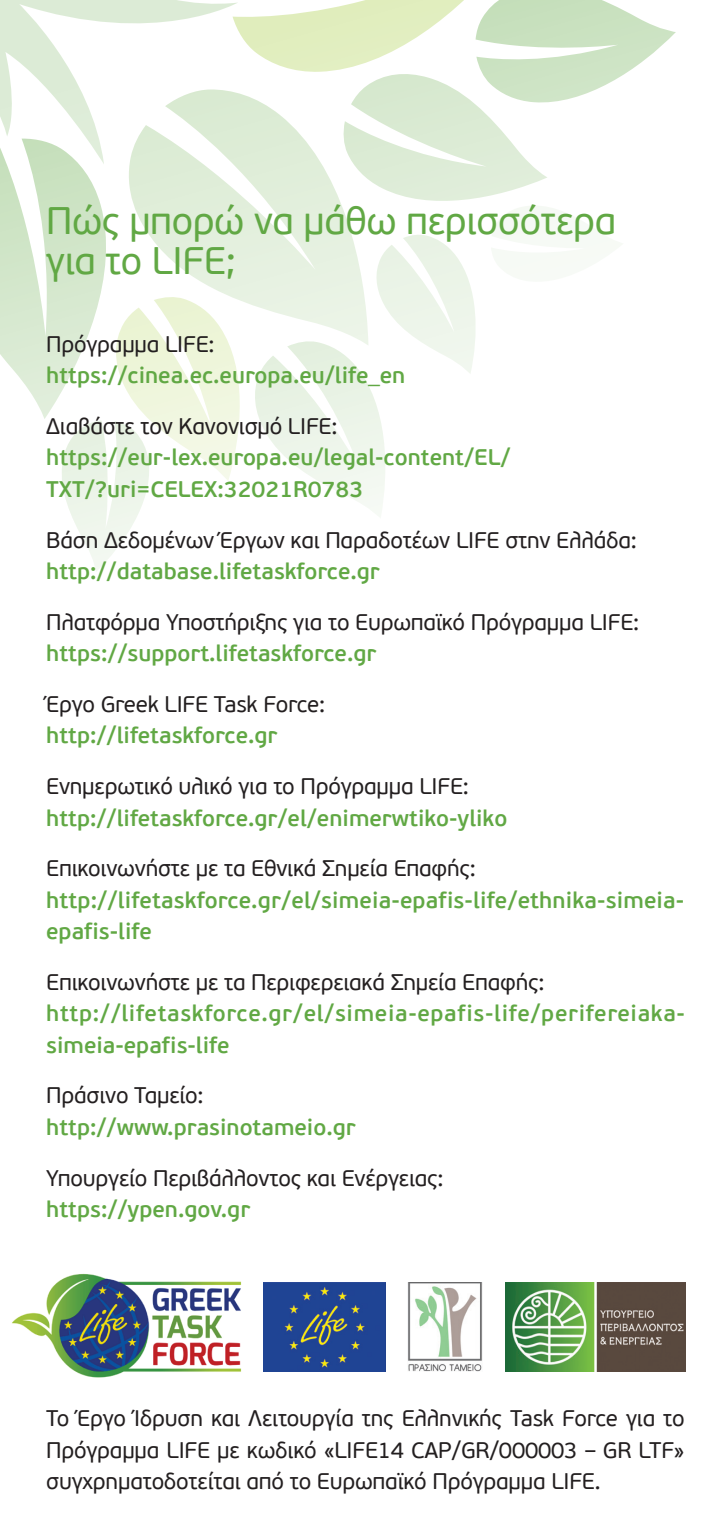
<style>
.page{position:relative;width:728px;height:1531px;background:#fff}
.page>*{position:absolute;margin:0;border:0;box-sizing:border-box;transform-origin:0 0}
.t1{font:38.25px/40.5px "PF Beau Sans Pro";letter-spacing:-.01em;color:#61a844}
.t2{font:22.5px/31.5px "PF Beau Sans Pro";letter-spacing:-.01em;color:#231f20;text-align:justify}
.t3{font:600 22.5px/31.5px "PF Beau Sans Pro";color:#61a844}
.t4{font:600 22.5px/31.5px "PF Beau Sans Pro";letter-spacing:.03em;color:#61a844}
</style>
<div class="page">
<svg style="left:0;top:0;width:675px;height:571px"></svg>
<img style="left:263px;top:1282px;width:122px;height:89px">
<img style="left:12px;top:1274px;width:230px;height:103px">
<img style="left:407px;top:1282px;width:75px;height:90px">
<img style="left:505px;top:1282px;width:179px;height:89px">
<h1 class="t1" style="left:46px;top:201px;width:571px">Πώς μπορώ να μάθω περισσότερα για το LIFE;</h1>
<p class="t2" style="left:46px;top:329px;width:170px">Πρόγραμμα LIFE:</p>
<p class="t3" style="left:46px;top:360px;width:360px">https://cinea.ec.europa.eu/life_en</p>
<p class="t2" style="left:46px;top:411px;width:292px">Διαβάστε τον Κανονισμό LIFE:</p>
<p class="t3" style="left:46px;top:442px;width:465px">https://eur-lex.europa.eu/legal-content/EL/<br>TXT/?uri=CELEX:32021R0783</p>
<p class="t2" style="left:46px;top:525px;width:591px">Βάση Δεδομένων Έργων και Παραδοτέων LIFE στην Ελλάδα:</p>
<p class="t3" style="left:46px;top:556px;width:335px">http://database.lifetaskforce.gr</p>
<p class="t2" style="left:46px;top:607px;width:594px">Πλατφόρμα Υποστήριξης για το Ευρωπαϊκό Πρόγραμμα LIFE:</p>
<p class="t3" style="left:46px;top:638px;width:331px">https://support.lifetaskforce.gr</p>
<p class="t2" style="left:46px;top:689px;width:280px">Έργο Greek LIFE Task Force:</p>
<p class="t3" style="left:46px;top:720px;width:232px">http://lifetaskforce.gr</p>
<p class="t2" style="left:46px;top:771px;width:424px">Ενημερωτικό υλικό για το Πρόγραμμα LIFE:</p>
<p class="t3" style="left:46px;top:802px;width:462px">http://lifetaskforce.gr/el/enimerwtiko-yliko</p>
<p class="t2" style="left:46px;top:853px;width:431px">Επικοινωνήστε με τα Εθνικά Σημεία Επαφής:</p>
<p class="t3" style="left:46px;top:885px;width:639px">http://lifetaskforce.gr/el/simeia-epafis-life/ethnika-simeia&shy;epafis-life</p>
<p class="t2" style="left:46px;top:967px;width:499px">Επικοινωνήστε με τα Περιφερειακά Σημεία Επαφής:</p>
<p class="t4" style="left:46px;top:998px;width:640px">http://lifetaskforce.gr/el/simeia-epafis-life/perifereiaka&shy;simeia-epafis-life</p>
<p class="t2" style="left:46px;top:1080px;width:159px">Πράσινο Ταμείο:</p>
<p class="t3" style="left:46px;top:1112px;width:311px">http://www.prasinotameio.gr</p>
<p class="t2" style="left:46px;top:1162px;width:398px">Υπουργείο Περιβάλλοντος και Ενέργειας:</p>
<p class="t3" style="left:46px;top:1194px;width:205px">https://ypen.gov.gr</p>
<p class="t2" style="left:46px;top:1403px;width:639px">Το Έργο Ίδρυση και Λειτουργία της Ελληνικής Task Force για το Πρόγραμμα LIFE με κωδικό «LIFE14 CAP/GR/000003 – GR LTF» συγχρηματοδοτείται από το Ευρωπαϊκό Πρόγραμμα LIFE.</p>
</div>
